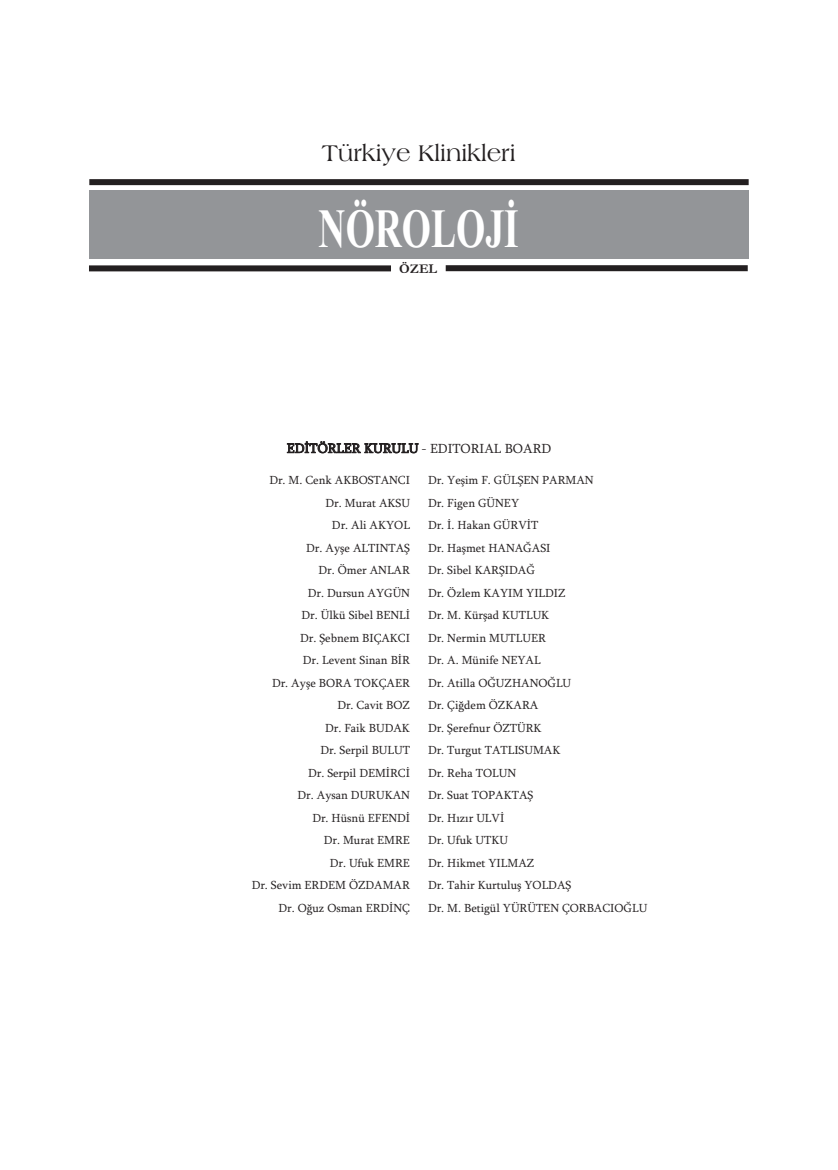
<style>
.page{position:relative;width:838px;height:1170px;background:#fff}
.page>*{position:absolute;margin:0;border:0;box-sizing:border-box;transform-origin:0 0}
.t1{font:700 55.35px "Times New Roman";color:#fff;scale:.68 1}
.t2{font:24px "Americana BT Roman";color:#231f20}
.t3{font:13.5px "Sylfaen";color:#231f20}
.t4{font:700 13.5px "Garamond";color:#231f20}
.t5{font:12px/22.5px "Sylfaen";color:#231f20;text-align:right}
</style>
<div class="page">
<div style="left:89px;top:191px;width:659px;height:68px;background:#939598"></div>
<div style="left:89px;top:179px;width:659px;height:6px;background:#231f20"></div>
<div style="left:89px;top:265px;width:302px;height:6px;background:#231f20"></div>
<div style="left:446px;top:265px;width:301px;height:6px;background:#231f20"></div>
<h2 class="t2" style="left:322px;top:138px;width:195px">Türkiye Klinikleri</h2>
<h1 class="t1" style="left:318px;top:195px;width:296px">NÖROLOJİ</h1>
<p class="t4" style="left:399px;top:260px;width:39px">ÖZEL</p>
<p class="t3" style="left:287px;top:440px;width:266px">EDİTÖRLER KURULU - EDITORIAL BOARD</p>
<p class="t5" style="left:252px;top:468px;width:160px">Dr. M. Cenk AKBOSTANCI<br>Dr. Murat AKSU<br>Dr. Ali AKYOL<br>Dr. Ayşe ALTINTAŞ<br>Dr. Ömer ANLAR<br>Dr. Dursun AYGÜN<br>Dr. Ülkü Sibel BENLİ<br>Dr. Şebnem BIÇAKCI<br>Dr. Levent Sinan BİR<br>Dr. Ayşe BORA TOKÇAER<br>Dr. Cavit BOZ<br>Dr. Faik BUDAK<br>Dr. Serpil BULUT<br>Dr. Serpil DEMİRCİ<br>Dr. Aysan DURUKAN<br>Dr. Hüsnü EFENDİ<br>Dr. Murat EMRE<br>Dr. Ufuk EMRE<br>Dr. Sevim ERDEM ÖZDAMAR<br>Dr. Oğuz Osman ERDİNÇ</p>
<p class="t5" style="left:428px;top:468px;width:221px;text-align:left">Dr. Yeşim F. GÜLŞEN PARMAN<br>Dr. Figen GÜNEY<br>Dr. İ. Hakan GÜRVİT<br>Dr. Haşmet HANAĞASI<br>Dr. Sibel KARŞIDAĞ<br>Dr. Özlem KAYIM YILDIZ<br>Dr. M. Kürşad KUTLUK<br>Dr. Nermin MUTLUER<br>Dr. A. Münife NEYAL<br>Dr. Atilla OĞUZHANOĞLU<br>Dr. Çiğdem ÖZKARA<br>Dr. Şerefnur ÖZTÜRK<br>Dr. Turgut TATLISUMAK<br>Dr. Reha TOLUN<br>Dr. Suat TOPAKTAŞ<br>Dr. Hızır ULVİ<br>Dr. Ufuk UTKU<br>Dr. Hikmet YILMAZ<br>Dr. Tahir Kurtuluş YOLDAŞ<br>Dr. M. Betigül YÜRÜTEN ÇORBACIOĞLU</p>
</div>
